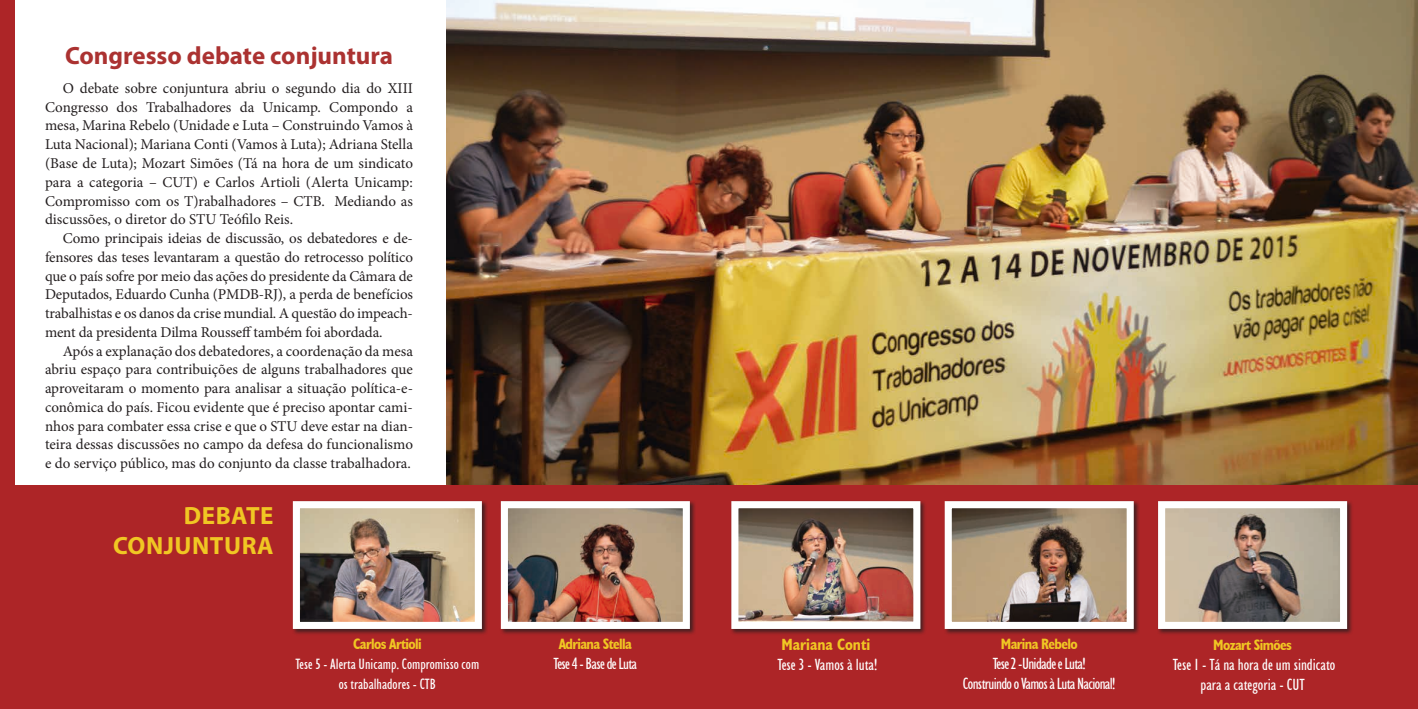
<style>
.page{position:relative;width:1418px;height:709px;background:#fff}
.page>*{position:absolute;margin:0;border:0;box-sizing:border-box;transform-origin:0 0}
.t1{font:700 25px "Myriad Pro";color:#ab3231}
.t2{font:700 25px/30px "Myriad Pro";letter-spacing:.02em;color:#f0c723;text-align:right}
.t3{font:condensed 16.25px/20px "Humanist 521 BT";letter-spacing:-.04em;color:#fff;text-align:center}
.t4{font:condensed 16.25px/20px "Humanist 521 BT";color:#fff;text-align:center}
.t5{font:700 condensed 16.25px "Humanist 521 BT";color:#f0c723}
.t6{font:15px/18.8px "Minion Pro";letter-spacing:-.005em;color:#231e1f;text-align:justify}
.t7{font:condensed 15px/20px "Humanist 521 BT";color:#fff;text-align:center}
.t8{font:700 condensed 15px "Humanist 521 BT";letter-spacing:-.04em;color:#f0c723}
</style>
<div class="page">
<div style="left:0;top:0;width:15px;height:709px;background:#ad2527"></div>
<img style="left:446px;top:0;width:971px;height:485px">
<div style="left:0;top:485px;width:1417px;height:224px;background:#ad2527"></div>
<div style="left:943px;top:500px;width:197px;height:135px;background:#231e1f;opacity:.75"></div>
<img style="left:952px;top:509px;width:173px;height:112px">
<div style="left:944px;top:501px;width:189px;height:128px;border:7px solid #fff"></div>
<div style="left:1156px;top:500px;width:197px;height:135px;background:#231e1f;opacity:.75"></div>
<img style="left:1166px;top:509px;width:172px;height:112px">
<div style="left:1158px;top:501px;width:188px;height:128px;border:7px solid #fff"></div>
<div style="left:291px;top:500px;width:197px;height:135px;background:#231e1f;opacity:.75"></div>
<img style="left:301px;top:509px;width:173px;height:112px">
<div style="left:293px;top:501px;width:189px;height:128px;border:7px solid #fff"></div>
<div style="left:499px;top:500px;width:197px;height:135px;background:#231e1f;opacity:.75"></div>
<img style="left:509px;top:509px;width:173px;height:112px">
<div style="left:501px;top:501px;width:189px;height:128px;border:7px solid #fff"></div>
<div style="left:730px;top:500px;width:196px;height:135px;background:#231e1f;opacity:.75"></div>
<img style="left:739px;top:509px;width:173px;height:112px">
<div style="left:731px;top:501px;width:189px;height:128px;border:7px solid #fff"></div>
<h1 class="t1" style="left:65px;top:39px;width:329px">Congresso debate conjuntura</h1>
<p class="t6" style="left:45px;top:79px;width:369px;text-indent:18px">O debate sobre conjuntura abriu o segundo dia do XIII Congresso dos Trabalhadores da Unicamp. Compondo a mesa, Marina Rebelo (Unidade e Luta – Construindo Vamos à Luta Nacional); Mariana Conti (Vamos à Luta); Adriana Stella (Base de Luta); Mozart Simões (Tá na hora de um sindicato para a categoria – CUT) e Carlos Artioli (Alerta Unicamp:<br>Compromisso com os T)rabalhadores – CTB. Mediando as discussões, o diretor do STU Teófilo Reis.</p>
<p class="t6" style="left:45px;top:229px;width:369px;text-indent:18px">Como principais ideias de discussão, os debatedores e de&shy;fensores das teses levantaram a questão do retrocesso político que o país sofre por meio das ações do presidente da Câmara de Deputados, Eduardo Cunha (PMDB-RJ), a perda de benefícios trabalhistas e os danos da crise mundial. A questão do impeach&shy;ment da presidenta Dilma Rousseff também foi abordada.</p>
<p class="t6" style="left:45px;top:341px;width:369px;text-indent:18px">Após a explanação dos debatedores, a coordenação da mesa abriu espaço para contribuições de alguns trabalhadores que aproveitaram o momento para analisar a situação política-e&shy;conômica do país. Ficou evidente que é preciso apontar cami&shy;nhos para combater essa crise e que o STU deve estar na dian&shy;teira dessas discussões no campo da defesa do funcionalismo e do serviço público, mas do conjunto da classe trabalhadora.</p>
<h1 class="t2" style="left:113px;top:499px;width:162px">DEBATE<br>CONJUNTURA</h1>
<p class="t8" style="left:353px;top:635px;width:70px">Carlos Artioli</p>
<p class="t7" style="left:295px;top:654px;width:185px">Tese 5 - Alerta Unicamp. Compromisso com os trabalhadores - CTB</p>
<p class="t8" style="left:558px;top:634px;width:75px">Adriana Stella</p>
<p class="t3" style="left:553px;top:653px;width:85px">Tese 4 - Base de Luta</p>
<p class="t5" style="left:781px;top:634px;width:90px">Mariana Conti</p>
<p class="t4" style="left:777px;top:654px;width:102px">Tese 3 - Vamos à luta!</p>
<p class="t8" style="left:1000px;top:634px;width:78px">Marina Rebelo</p>
<p class="t3" style="left:963px;top:653px;width:154px">Tese 2 -Unidade e Luta!<br>Construindo o Vamos à Luta Nacional!</p>
<p class="t8" style="left:1213px;top:636px;width:80px">Mozart Simões</p>
<p class="t4" style="left:1172px;top:654px;width:164px">Tese 1 - Tá na hora de um sindicato para a categoria - CUT</p>
</div>
